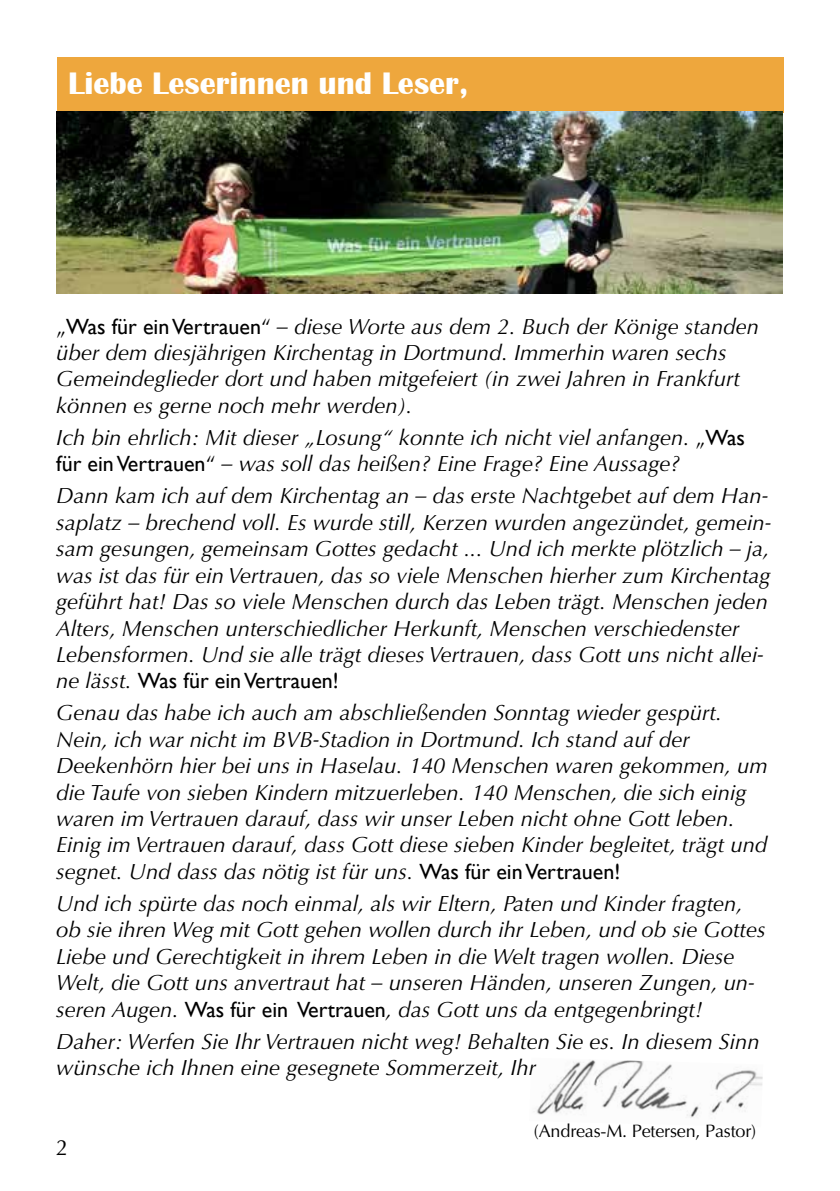
<style>
.page{position:relative;width:840px;height:1191px;background:#fff}
.page>*{position:absolute;margin:0;border:0;box-sizing:border-box;transform-origin:0 0}
.t1{font:700 32px "Britannic";color:#fff}
.t2{font:italic 22px/26.4px "Optima";color:#000}
.t3{font:22px "Gill Sans";color:#000}
.t4{font:22px "Optima";color:#000}
.t5{font:18px "Optima";letter-spacing:-.01em;color:#000}
.s1{font-style:normal}
.s2{font-family:"Gill Sans";font-style:normal}
.s3{font-family:"Optima";font-style:italic}
</style>
<div class="page">
<img style="left:536px;top:1060px;width:226px;height:58px">
<div style="left:57px;top:57px;width:726px;height:55px;background:#eea73d"></div>
<img style="left:56px;top:111px;width:726px;height:182px">
<h1 class="t1" style="left:68px;top:66px;width:401px">Liebe Leserinnen und Leser,</h1>
<p class="t2" style="left:56px;top:313px;width:704px"><span class="s1">„</span><span class="s2">Was für ein Vertrauen</span><span class="s1">“</span> – diese Worte aus dem 2. Buch der Könige standen über dem diesjährigen Kirchentag in Dortmund. Immerhin waren sechs Gemeindeglieder dort und haben mitgefeiert (in zwei Jahren in Frankfurt können es gerne noch mehr werden).</p>
<p class="t2" style="left:56px;top:424px;width:689px">Ich bin ehrlich: Mit dieser „Losung“ konnte ich nicht viel anfangen. <span class="s1">„</span><span class="s2">Was für ein Vertrauen</span><span class="s1">“</span> – was soll das heißen? Eine Frage? Eine Aussage?</p>
<p class="t2" style="left:56px;top:483px;width:716px">Dann kam ich auf dem Kirchentag an – das erste Nachtgebet auf dem Han&shy;saplatz – brechend voll. Es wurde still, Kerzen wurden angezündet, gemein&shy;sam gesungen, gemeinsam Gottes gedacht ... Und ich merkte plötzlich – ja, was ist das für ein Vertrauen, das so viele Menschen hierher zum Kirchentag geführt hat! Das so viele Menschen durch das Leben trägt. Menschen jeden Alters, Menschen unterschiedlicher Herkunft, Menschen verschiedenster Lebensformen. Und sie alle trägt dieses Vertrauen, dass Gott uns nicht allei-</p>
<p class="t3" style="left:56px;top:668px;width:284px"><span class="s3">ne lässt.</span> Was für ein Vertrauen!</p>
<p class="t2" style="left:56px;top:700px;width:712px">Genau das habe ich auch am abschließenden Sonntag wieder gespürt.<br>Nein, ich war nicht im BVB-Stadion in Dortmund. Ich stand auf der Deekenhörn hier bei uns in Haselau. 140 Menschen waren gekommen, um die Taufe von sieben Kindern mitzuerleben. 140 Menschen, die sich einig waren im Vertrauen darauf, dass wir unser Leben nicht ohne Gott leben.<br>Einig im Vertrauen darauf, dass Gott diese sieben Kinder begleitet, trägt und segnet. Und dass das nötig ist für uns. <span class="s2">Was für ein Vertrauen!</span></p>
<p class="t2" style="left:56px;top:890px;width:710px">Und ich spürte das noch einmal, als wir Eltern, Paten und Kinder fragten, ob sie ihren Weg mit Gott gehen wollen durch ihr Leben, und ob sie Gottes Liebe und Gerechtigkeit in ihrem Leben in die Welt tragen wollen. Diese Welt, die Gott uns anvertraut hat – unseren Händen, unseren Zungen, un&shy;seren Augen. <span class="s2">Was für ein Vertrauen</span>, das Gott uns da entgegenbringt!</p>
<p class="t2" style="left:56px;top:1028px;width:704px">Daher: Werfen Sie Ihr Vertrauen nicht weg! Behalten Sie es. In diesem Sinn wünsche ich Ihnen eine gesegnete Sommerzeit, Ihr</p>
<p class="t4" style="left:56px;top:1134px;width:14px">2</p>
<p class="t5" style="left:533px;top:1120px;width:224px">(Andreas-M. Petersen, Pastor)</p>
</div>
